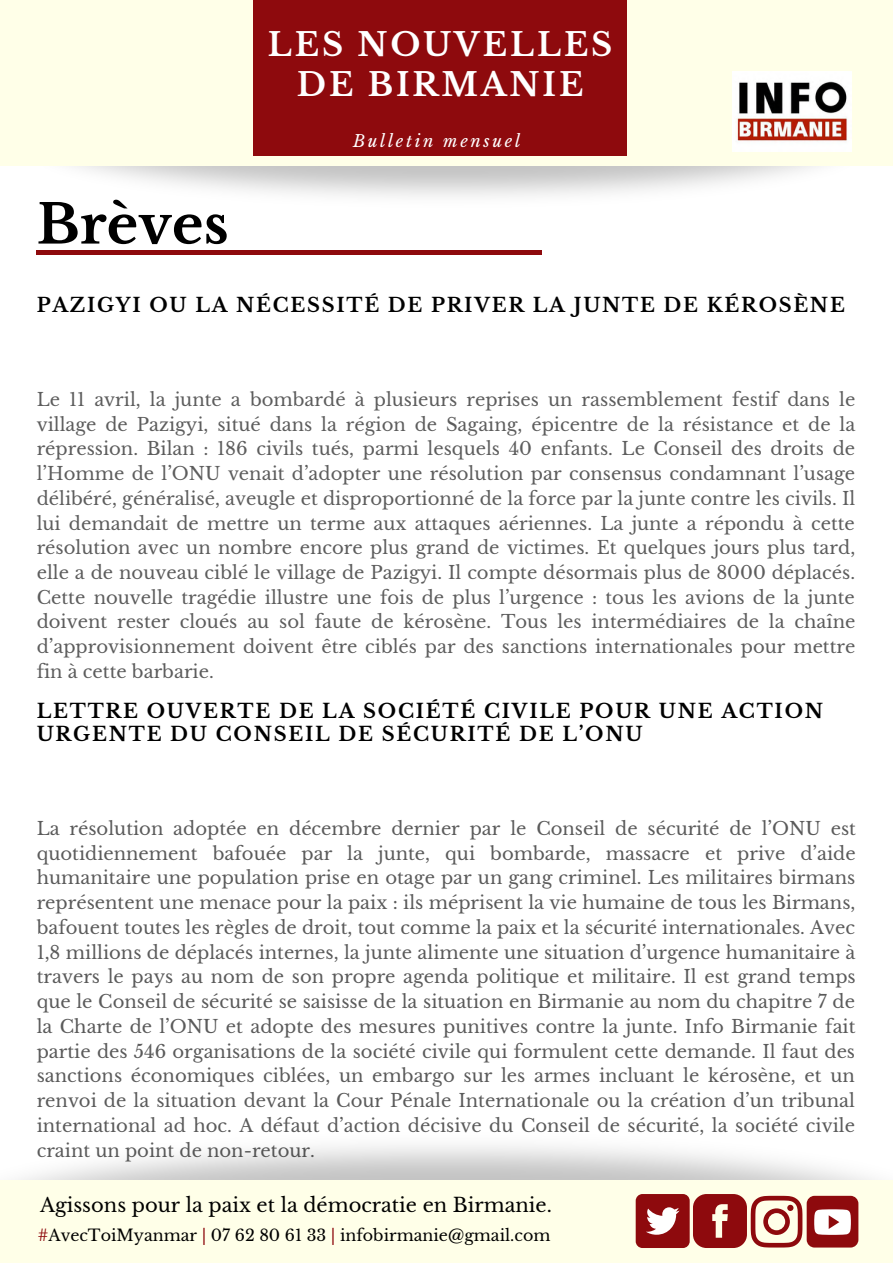
<style>
.page{position:relative;width:893px;height:1264px;background:#fff}
.page>*{position:absolute;margin:0;border:0;box-sizing:border-box;transform-origin:0 0}
.t1{font:700 54px "Libre Baskerville";color:#000}
.t2{font:700 31.95px/39.3px "Libre Baskerville";letter-spacing:.09em;color:#fff;text-align:center}
.t3{font:700 19.5px/23.5px "Libre Baskerville";letter-spacing:.09em;color:#000}
.t4{font:19.5px "Libre Baskerville";color:#000}
.t5{font:18px/24.8px "Libre Baskerville";color:#000;text-align:justify}
.t6{font:18px/24.8px "Libre Baskerville";color:#040404;text-align:justify}
.t7{font:italic 16.5px "Libre Baskerville";letter-spacing:.16em;color:#fff}
.t8{font:15.9px "Libre Baskerville";color:#000}
.s1{color:#8e0a0d}
</style>
<div class="page">
<img style="left:36px;top:166px;width:780px;height:85px">
<div style="left:0;top:0;width:892px;height:166px;background:#ffffe8"></div>
<div style="left:253px;top:0;width:374px;height:155px;background:#8e0a0d"></div>
<img style="left:732px;top:72px;width:118px;height:79px">
<hr style="left:37px;top:250px;width:504px;height:4px;background:#8e0a0d">
<div style="left:0;top:1180px;width:892px;height:82px;background:#ffffe8"></div>
<svg style="left:693px;top:1194px;width:109px;height:53px"></svg>
<div style="left:635px;top:1193px;width:54px;height:54px;background:#8e0a0d;border-radius:7px"></div>
<svg style="left:646px;top:1207px;width:33px;height:27px"></svg>
<div style="left:806px;top:1195px;width:52px;height:52px;background:#8e0a0d;border-radius:8px"></div>
<svg style="left:814px;top:1209px;width:36px;height:25px"></svg>
<h2 class="t2" style="left:268px;top:26px;width:346px">LES NOUVELLES<br>DE BIRMANIE</h2>
<h1 class="t1" style="left:37px;top:191px;width:193px">Brèves</h1>
<p class="t7" style="left:353px;top:131px;width:169px">Bulletin mensuel</p>
<p class="t3" style="left:37px;top:293px;width:809px">PAZIGYI OU LA NÉCESSITÉ DE PRIVER LA JUNTE DE KÉROSÈNE</p>
<p class="t6" style="left:37px;top:387px;width:820px">Le 11 avril, la junte a bombardé à plusieurs reprises un rassemblement festif dans le village de Pazigyi, situé dans la région de Sagaing, épicentre de la résistance et de la répression. Bilan : 186 civils tués, parmi lesquels 40 enfants. Le Conseil des droits de l’Homme de l’ONU venait d’adopter une résolution par consensus condamnant l’usage délibéré, généralisé, aveugle et disproportionné de la force par la junte contre les civils. Il lui demandait de mettre un terme aux attaques aériennes. La junte a répondu à cette résolution avec un nombre encore plus grand de victimes. Et quelques jours plus tard, elle a de nouveau ciblé le village de Pazigyi. Il compte désormais plus de 8000 déplacés.<br>Cette nouvelle tragédie illustre une fois de plus l’urgence : tous les avions de la junte doivent rester cloués au sol faute de kérosène. Tous les intermédiaires de la chaîne d’approvisionnement doivent être ciblés par des sanctions internationales pour mettre fin à cette barbarie.</p>
<p class="t3" style="left:37px;top:699px;width:788px">LETTRE OUVERTE DE LA SOCIÉTÉ CIVILE POUR UNE ACTION<br>URGENTE DU CONSEIL DE SÉCURITÉ DE L’ONU</p>
<p class="t5" style="left:37px;top:816px;width:820px">La résolution adoptée en décembre dernier par le Conseil de sécurité de l’ONU est quotidiennement bafouée par la junte, qui bombarde, massacre et prive d’aide humanitaire une population prise en otage par un gang criminel. Les militaires birmans représentent une menace pour la paix : ils méprisent la vie humaine de tous les Birmans, bafouent toutes les règles de droit, tout comme la paix et la sécurité internationales. Avec 1,8 millions de déplacés internes, la junte alimente une situation d’urgence humanitaire à travers le pays au nom de son propre agenda politique et militaire. Il est grand temps que le Conseil de sécurité se saisisse de la situation en Birmanie au nom du chapitre 7 de la Charte de l’ONU et adopte des mesures punitives contre la junte. Info Birmanie fait partie des 546 organisations de la société civile qui formulent cette demande. Il faut des sanctions économiques ciblées, un embargo sur les armes incluant le kérosène, et un renvoi de la situation devant la Cour Pénale Internationale ou la création d’un tribunal international ad hoc. A défaut d’action décisive du Conseil de sécurité, la société civile craint un point de non-retour.</p>
<p class="t4" style="left:40px;top:1193px;width:513px">Agissons pour la paix et la démocratie en Birmanie.</p>
<p class="t8" style="left:38px;top:1225px;width:514px"><span class="s1">#</span>AvecToiMyanmar <span class="s1">|</span> 07 62 80 61 33 <span class="s1">|</span> infobirmanie@gmail.com</p>
</div>
